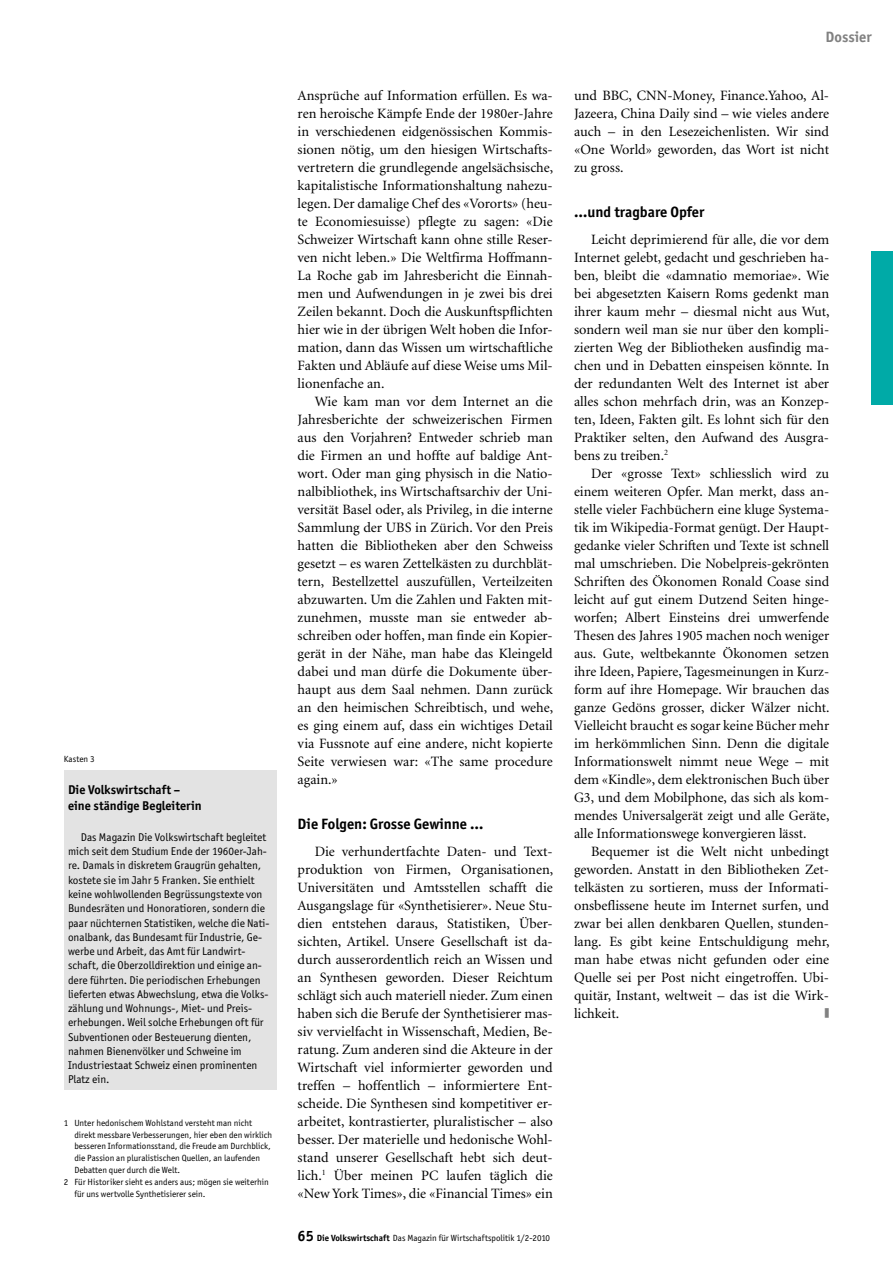
<style>
.page{position:relative;width:893px;height:1263px;background:#fff}
.page>*{position:absolute;margin:0;border:0;box-sizing:border-box;transform-origin:0 0}
.t1{font:700 15px "Officina San ITC";color:#000}
.t2{font:700 15px "Officina San ITC";color:#818181}
.t3{font:14.25px/18px "Minion";color:#000;text-align:justify}
.t4{font:700 12.75px/16.5px "Officina San ITC";color:#000}
.t5{font:11.25px/14.2px "Officina San ITC";color:#000}
.t6{font:9px "Officina San ITC";color:#000}
.s1{font-weight:700;font-size:15px}
.s2{font-weight:700}
</style>
<div class="page">
<div style="left:872px;top:252px;width:21px;height:153px;background:#00aaa7"></div>
<div style="left:64px;top:770px;width:212px;height:319px;background:#e3e3e3"></div>
<p class="t6" style="left:64px;top:754px;width:32px">Kasten 3</p>
<p class="t4" style="left:68px;top:781px;width:135px">Die Volkswirtschaft – eine ständige Begleiterin</p>
<p class="t5" style="left:68px;top:830px;width:203px;text-indent:13px">Das Magazin Die Volkswirtschaft begleitet mich seit dem Studium Ende der 1960er-Jah&shy;re. Damals in diskretem Graugrün gehalten, kostete sie im Jahr 5 Franken. Sie enthielt keine wohlwollenden Begrüssungstexte von Bundesräten und Honoratioren, sondern die paar nüchternen Statistiken, welche die Nati&shy;onalbank, das Bundesamt für Industrie, Ge&shy;werbe und Arbeit, das Amt für Landwirt&shy;schaft, die Oberzolldirektion und einige an&shy;dere führten. Die periodischen Erhebungen lieferten etwas Abwechslung, etwa die Volks&shy;zählung und Wohnungs-, Miet- und Preis&shy;erhebungen. Weil solche Erhebungen oft für Subventionen oder Besteuerung dienten, nahmen Bienenvölker und Schweine im Industriestaat Schweiz einen prominenten Platz ein.</p>
<p class="t6" style="left:64px;top:1117px;width:190px">1 Unter hedonischem Wohlstand versteht man nicht</p>
<p class="t6" style="left:74px;top:1129px;width:199px">direkt messbare Verbesserungen, hier eben den wirklich</p>
<p class="t6" style="left:74px;top:1141px;width:198px">besseren Informationsstand, die Freude am Durchblick,</p>
<p class="t6" style="left:74px;top:1153px;width:187px">die Passion an pluralistischen Quellen, an laufenden</p>
<p class="t6" style="left:74px;top:1165px;width:107px">Debatten quer durch die Welt.</p>
<p class="t6" style="left:64px;top:1177px;width:207px">2 Für Historiker sieht es anders aus; mögen sie weiterhin</p>
<p class="t6" style="left:74px;top:1189px;width:133px">für uns wertvolle Synthetisierer sein.</p>
<p class="t3" style="left:298px;top:86px;width:257px;text-align:left">Ansprüche auf Information erfüllen. Es wa&shy;ren heroische Kämpfe Ende der 1980er-Jahre in verschiedenen eidgenössischen Kommis&shy;sionen nötig, um den hiesigen Wirtschafts&shy;vertretern die grundlegende angelsächsische, kapitalistische Informationshaltung nahezu&shy;legen. Der damalige Chef des «Vororts» (heu&shy;te Economiesuisse) pflegte zu sagen: «Die Schweizer Wirtschaft kann ohne stille Reser&shy;ven nicht leben.» Die Weltfirma Hoffmann-La Roche gab im Jahresbericht die Einnah&shy;men und Aufwendungen in je zwei bis drei Zeilen bekannt. Doch die Auskunftspflichten hier wie in der übrigen Welt hoben die Infor&shy;mation, dann das Wissen um wirtschaftliche Fakten und Abläufe auf diese Weise ums Mil&shy;lionenfache an.</p>
<p class="t3" style="left:298px;top:392px;width:257px;text-indent:17px">Wie kam man vor dem Internet an die Jahresberichte der schweizerischen Firmen aus den Vorjahren? Entweder schrieb man die Firmen an und hoffte auf baldige Ant&shy;wort. Oder man ging physisch in die Natio&shy;nalbibliothek, ins Wirtschaftsarchiv der Uni&shy;versität Basel oder, als Privileg, in die interne Sammlung der UBS in Zürich. Vor den Preis hatten die Bibliotheken aber den Schweiss gesetzt – es waren Zettelkästen zu durchblät&shy;tern, Bestellzettel auszufüllen, Verteilzeiten abzuwarten. Um die Zahlen und Fakten mit&shy;zunehmen, musste man sie entweder ab&shy;schreiben oder hoffen, man finde ein Kopier&shy;gerät in der Nähe, man habe das Kleingeld dabei und man dürfe die Dokumente über&shy;haupt aus dem Saal nehmen. Dann zurück an den heimischen Schreibtisch, und wehe, es ging einem auf, dass ein wichtiges Detail via Fussnote auf eine andere, nicht kopierte Seite verwiesen war: «The same procedure again.»</p>
<p class="t1" style="left:298px;top:814px;width:187px">Die Folgen: Grosse Gewinne …</p>
<p class="t3" style="left:298px;top:842px;width:257px;text-indent:17px">Die verhundertfachte Daten- und Text&shy;produktion von Firmen, Organisationen, Universitäten und Amtsstellen schafft die Ausgangslage für «Synthetisierer». Neue Stu&shy;dien entstehen daraus, Statistiken, Über&shy;sichten, Artikel. Unsere Gesellschaft ist da&shy;durch ausserordentlich reich an Wissen und an Synthesen geworden. Dieser Reichtum schlägt sich auch materiell nieder. Zum einen haben sich die Berufe der Synthetisierer mas&shy;siv vervielfacht in Wissenschaft, Medien, Be&shy;ratung. Zum anderen sind die Akteure in der Wirtschaft viel informierter geworden und treffen – hoffentlich – informiertere Ent&shy;scheide. Die Synthesen sind kompetitiver er&shy;arbeitet, kontrastierter, pluralistischer – also besser. Der materielle und hedonische Wohl&shy;stand unserer Gesellschaft hebt sich deut&shy;lich.<sup>1</sup> Über meinen PC laufen täglich die «New York Times», die «Financial Times» ein</p>
<p class="t6" style="left:298px;top:1232px;width:254px"><span class="s1">65</span> <span class="s2">Die Volkswirtschaft</span> Das Magazin für Wirtschaftspolitik 1/2-2010</p>
<p class="t2" style="left:826px;top:27px;width:48px">Dossier</p>
<p class="t3" style="left:574px;top:86px;width:257px;text-align:left">und BBC, CNN-Money, Finance.Yahoo, Al-Jazeera, China Daily sind – wie vieles andere auch – in den Lesezeichenlisten. Wir sind «One World» geworden, das Wort ist nicht zu gross.</p>
<p class="t1" style="left:574px;top:202px;width:132px">…und tragbare Opfer</p>
<p class="t3" style="left:574px;top:230px;width:257px;text-indent:17px">Leicht deprimierend für alle, die vor dem Internet gelebt, gedacht und geschrieben ha&shy;ben, bleibt die «damnatio memoriae». Wie bei abgesetzten Kaisern Roms gedenkt man ihrer kaum mehr – diesmal nicht aus Wut, sondern weil man sie nur über den kompli&shy;zierten Weg der Bibliotheken ausfindig ma&shy;chen und in Debatten einspeisen könnte. In der redundanten Welt des Internet ist aber alles schon mehrfach drin, was an Konzep&shy;ten, Ideen, Fakten gilt. Es lohnt sich für den Praktiker selten, den Aufwand des Ausgra&shy;bens zu treiben.<sup>2</sup></p>
<p class="t3" style="left:574px;top:464px;width:257px;text-indent:17px">Der «grosse Text» schliesslich wird zu einem weiteren Opfer. Man merkt, dass an&shy;stelle vieler Fachbüchern eine kluge Systema&shy;tik im Wikipedia-Format genügt. Der Haupt&shy;gedanke vieler Schriften und Texte ist schnell mal umschrieben. Die Nobelpreis-gekrönten Schriften des Ökonomen Ronald Coase sind leicht auf gut einem Dutzend Seiten hinge&shy;worfen; Albert Einsteins drei umwerfende Thesen des Jahres 1905 machen noch weniger aus. Gute, weltbekannte Ökonomen setzen ihre Ideen, Papiere, Tagesmeinungen in Kurz&shy;form auf ihre Homepage. Wir brauchen das ganze Gedöns grosser, dicker Wälzer nicht.<br>Vielleicht braucht es sogar keine Bücher mehr im herkömmlichen Sinn. Denn die digitale Informationswelt nimmt neue Wege – mit dem «Kindle», dem elektronischen Buch über G3, und dem Mobilphone, das sich als kom&shy;mendes Universalgerät zeigt und alle Geräte, alle Informationswege konvergieren lässt.</p>
<p class="t3" style="left:574px;top:842px;width:257px;text-indent:17px">Bequemer ist die Welt nicht unbedingt geworden. Anstatt in den Bibliotheken Zet&shy;telkästen zu sortieren, muss der Informati&shy;onsbeflissene heute im Internet surfen, und zwar bei allen denkbaren Quellen, stunden&shy;lang. Es gibt keine Entschuldigung mehr, man habe etwas nicht gefunden oder eine Quelle sei per Post nicht eingetroffen. Ubi&shy;quitär, Instant, weltweit – das ist die Wirk&shy;lichkeit.</p>
</div>
